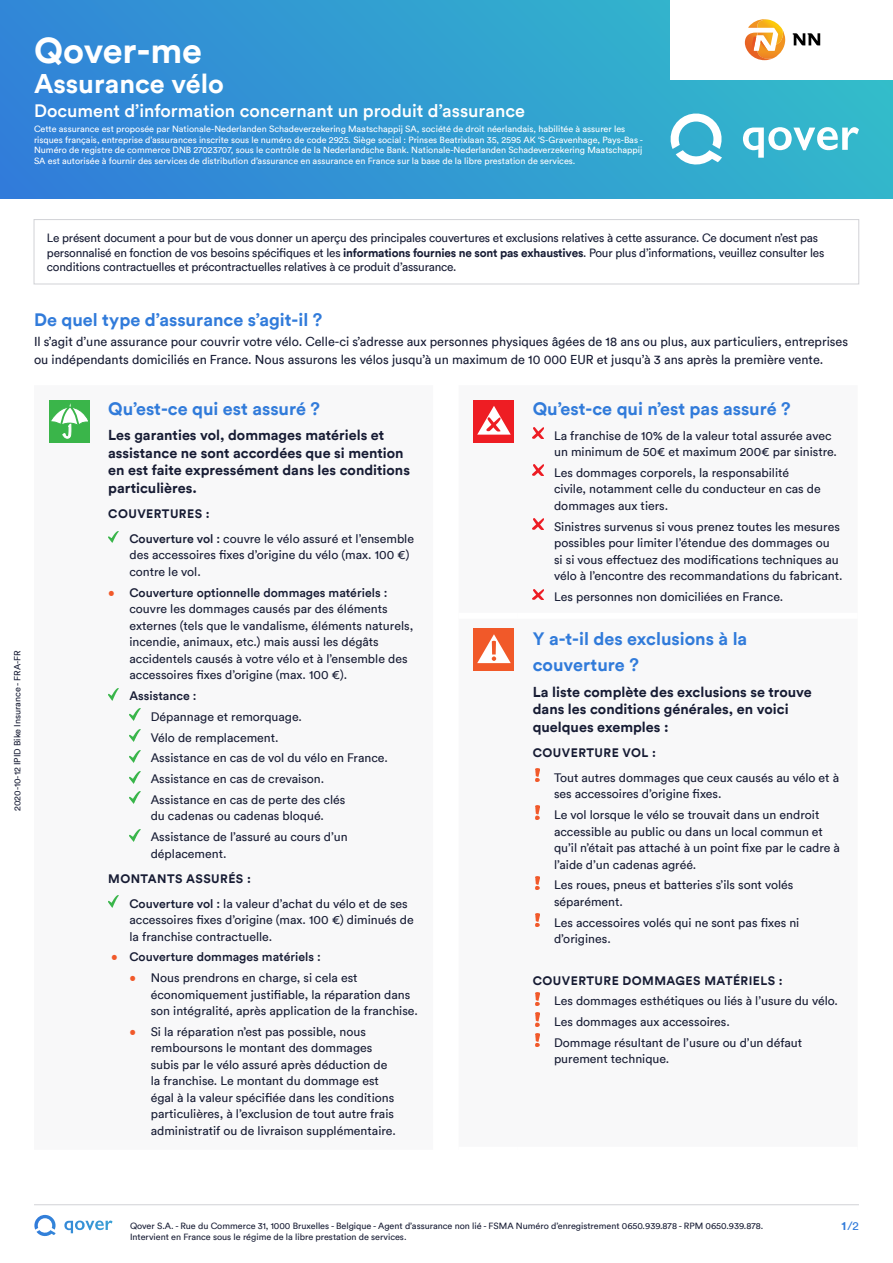
<style>
.page{position:relative;width:893px;height:1263px;background:#fff}
.page>*{position:absolute;margin:0;border:0;box-sizing:border-box;transform-origin:0 0}
.t1{font:700 36px "Circular";color:#fff}
.t2{font:700 27px "Circular";color:#fff}
.t3{font:700 18px/25.5px "Circular";color:#317bda}
.t4{font:500 18px "Circular";color:#fff}
.t5{font:700 14.4px/17.5px "Circular";color:#171c34}
.t6{font:12.9px/17.7px "Circular";color:#171c34}
.t7{font:12.3px/16.5px "Circular";color:#171c34}
.t8{font:700 12.3px "Circular";letter-spacing:.035em;color:#171c34}
.t9{font:500 12.3px "Circular";color:#171c34}
.t10{font:12px/14.4px "Circular";letter-spacing:-.015em;color:#171c34}
.t11{font:12px "Circular";color:#317bda}
.t12{font:9px/10.8px "Circular";color:#fff}
.t13{font:9px "Circular";color:#171c34}
.s1{font-weight:700}
.s2{font-weight:500}
.s3{color:#f1592a}
.s4{font-weight:400;color:#f1592a}
</style>
<div class="page">
<svg style="left:0;top:0;width:893px;height:198px;background:#329ad2"></svg>
<hr style="left:34px;top:1204px;width:825px;height:1px;background:#d1d2d6">
<svg style="left:743px;top:127px;width:116px;height:31px"></svg>
<svg style="left:671px;top:113px;width:54px;height:52px"></svg>
<div style="left:671px;top:0;width:222px;height:79px;background:#fff"></div>
<svg style="left:34px;top:1215px;width:79px;height:22px"></svg>
<svg style="left:745px;top:19px;width:40px;height:42px"></svg>
<svg style="left:793px;top:33px;width:27px;height:12px"></svg>
<div style="left:49px;top:400px;width:41px;height:43px;background:#3ab54a"></div>
<svg style="left:51px;top:403px;width:37px;height:35px"></svg>
<svg style="left:108px;top:531px;width:11px;height:12px"></svg>
<svg style="left:108px;top:688px;width:11px;height:12px"></svg>
<svg style="left:129px;top:709px;width:11px;height:12px"></svg>
<svg style="left:129px;top:730px;width:11px;height:11px"></svg>
<svg style="left:129px;top:750px;width:11px;height:12px"></svg>
<svg style="left:129px;top:771px;width:11px;height:12px"></svg>
<svg style="left:129px;top:792px;width:11px;height:12px"></svg>
<svg style="left:129px;top:829px;width:11px;height:12px"></svg>
<svg style="left:108px;top:896px;width:11px;height:11px"></svg>
<div style="left:473px;top:400px;width:41px;height:43px;background:#ee1d23"></div>
<svg style="left:477px;top:406px;width:34px;height:29px"></svg>
<svg style="left:533px;top:428px;width:10px;height:11px"></svg>
<svg style="left:533px;top:465px;width:10px;height:11px"></svg>
<svg style="left:533px;top:519px;width:10px;height:11px"></svg>
<svg style="left:533px;top:589px;width:10px;height:11px"></svg>
<div style="left:473px;top:628px;width:41px;height:43px;background:#f15929"></div>
<svg style="left:477px;top:634px;width:34px;height:29px"></svg>
<img style="left:536px;top:768px;width:3px;height:14px">
<svg style="left:536px;top:806px;width:3px;height:13px"></svg>
<svg style="left:536px;top:876px;width:3px;height:13px"></svg>
<svg style="left:536px;top:913px;width:3px;height:13px"></svg>
<svg style="left:536px;top:992px;width:3px;height:13px"></svg>
<svg style="left:536px;top:1013px;width:3px;height:13px"></svg>
<img style="left:536px;top:1033px;width:3px;height:14px">
<div style="left:34px;top:219px;width:825px;height:65px;border:1px solid #d1d2d6"></div>
<h1 class="t1" style="left:34px;top:27px;width:170px">Qover-me</h1>
<h2 class="t2" style="left:34px;top:66px;width:191px">Assurance vélo</h2>
<h3 class="t4" style="left:34px;top:99px;width:492px">Document d’information concernant un produit d’assurance</h3>
<p class="t12" style="left:34px;top:123px;width:611px">Cette assurance est proposée par Nationale-Nederlanden Schadeverzekering Maatschappij SA, société de droit néerlandais, habilitée à assurer les risques français, entreprise d’assurances inscrite sous le numéro de code 2925. Siège social : Prinses Beatrixlaan 35, 2595 AK ‘S-Gravenhage, Pays-Bas - Numéro de registre de commerce DNB 27023707, sous le contrôle de la Nederlandsche Bank. Nationale-Nederlanden Schadeverzekering Maatschappij SA est autorisée à fournir des services de distribution d’assurance en assurance en France sur la base de la libre prestation de services.</p>
<p class="t10" style="left:47px;top:231px;width:779px">Le présent document a pour but de vous donner un aperçu des principales couvertures et exclusions relatives à cette assurance. Ce document n’est pas personnalisé en fonction de vos besoins spécifiques et les <span class="s1">informations fournies ne sont pas exhaustives</span>. Pour plus d’informations, veuillez consulter les conditions contractuelles et précontractuelles relatives à ce produit d’assurance.</p>
<p class="t13" style="left:12px;top:811px;width:162px;rotate:-90deg">2020-10-12 IPID Bike Insurance - FRA-FR</p>
<h3 class="t3" style="left:34px;top:306px;width:290px">De quel type d’assurance s’agit-il ?</h3>
<p class="t6" style="left:34px;top:333px;width:816px">Il s’agit d’une assurance pour couvrir votre vélo. Celle-ci s’adresse aux personnes physiques âgées de 18 ans ou plus, aux particuliers, entreprises ou indépendants domiciliés en France. Nous assurons les vélos jusqu’à un maximum de 10 000 EUR et jusqu’à 3 ans après la première vente.</p>
<h3 class="t3" style="left:108px;top:395px;width:213px">Qu’est-ce qui est assuré ?</h3>
<p class="t5" style="left:108px;top:426px;width:303px">Les garanties vol, dommages matériels et assistance ne sont accordées que si mention en est faite expressément dans les conditions particulières.</p>
<p class="t7" style="left:129px;top:501px;width:286px;line-height:25px;text-indent:-21px"><span class="s1">COUVERTURES :<br></span><span class="s2">Couverture vol :</span> couvre le vélo assuré et l’ensemble</p>
<p class="t7" style="left:129px;top:547px;width:281px">des accessoires fixes d’origine du vélo (max. 100 €) contre le vol.</p>
<p class="t7" style="left:129px;top:584px;width:285px;text-indent:-21px"><span class="s3">•</span> <span class="s2">Couverture optionnelle dommages matériels : </span>couvre les dommages causés par des éléments externes (tels que le vandalisme, éléments naturels, incendie, animaux, etc.) mais aussi les dégâts accidentels causés à votre vélo et à l’ensemble des accessoires fixes d’origine (max. 100 €).</p>
<p class="t9" style="left:129px;top:688px;width:69px">Assistance :</p>
<p class="t7" style="left:151px;top:706px;width:239px;line-height:20.7px">Dépannage et remorquage.<br>Vélo de remplacement.<br>Assistance en cas de vol du vélo en France.<br>Assistance en cas de crevaison.<br>Assistance en cas de perte des clés</p>
<p class="t7" style="left:151px;top:805px;width:199px;line-height:20.7px">du cadenas ou cadenas bloqué.<br>Assistance de l’assuré au cours d’un</p>
<p class="t7" style="left:151px;top:845px;width:77px">déplacement.</p>
<p class="t7" style="left:129px;top:865px;width:280px;line-height:25px;text-indent:-21px"><span class="s1">MONTANTS ASSURÉS :<br></span><span class="s2">Couverture vol :</span> la valeur d’achat du vélo et de ses</p>
<p class="t7" style="left:129px;top:911px;width:286px">accessoires fixes d’origine (max. 100 €) diminués de la franchise contractuelle.</p>
<p class="t9" style="left:111px;top:949px;width:211px"><span class="s4">•</span> Couverture dommages matériels :</p>
<p class="t7" style="left:151px;top:969px;width:269px;text-indent:-21px"><span class="s3">•</span> Nous prendrons en charge, si cela est économiquement justifiable, la réparation dans son intégralité, après application de la franchise.</p>
<p class="t7" style="left:151px;top:1023px;width:247px;text-indent:-21px"><span class="s3">•</span> Si la réparation n’est pas possible, nous remboursons le montant des dommages subis par le vélo assuré après déduction de la franchise. Le montant du dommage est égal à la valeur spécifiée dans les conditions particulières, à l’exclusion de tout autre frais administratif ou de livraison supplémentaire.</p>
<h3 class="t3" style="left:533px;top:395px;width:259px">Qu’est-ce qui n’est pas assuré ?</h3>
<p class="t7" style="left:554px;top:427px;width:284px">La franchise de 10% de la valeur total assurée avec un minimum de 50€ et maximum 200€ par sinistre.</p>
<p class="t7" style="left:554px;top:464px;width:268px">Les dommages corporels, la responsabilité civile, notamment celle du conducteur en cas de dommages aux tiers.</p>
<p class="t7" style="left:554px;top:518px;width:290px">Sinistres survenus si vous prenez toutes les mesures possibles pour limiter l’étendue des dommages ou<br>si si vous effectuez des modifications techniques au vélo à l’encontre des recommandations du fabricant.</p>
<p class="t7" style="left:554px;top:588px;width:231px">Les personnes non domiciliées en France.</p>
<h3 class="t3" style="left:533px;top:626px;width:216px">Y a-t-il des exclusions à la couverture ?</h3>
<p class="t5" style="left:533px;top:682px;width:281px">La liste complète des exclusions se trouve dans les conditions générales, en voici quelques exemples :</p>
<p class="t8" style="left:533px;top:744px;width:125px">COUVERTURE VOL :</p>
<p class="t7" style="left:554px;top:769px;width:287px">Tout autres dommages que ceux causés au vélo et à ses accessoires d’origine fixes.</p>
<p class="t7" style="left:554px;top:806px;width:287px">Le vol lorsque le vélo se trouvait dans un endroit accessible au public ou dans un local commun et qu’il n’était pas attaché à un point fixe par le cadre à l’aide d’un cadenas agréé.</p>
<p class="t7" style="left:554px;top:877px;width:241px">Les roues, pneus et batteries s’ils sont volés séparément.</p>
<p class="t7" style="left:554px;top:914px;width:247px">Les accessoires volés qui ne sont pas fixes ni d’origines.</p>
<p class="t8" style="left:533px;top:972px;width:251px">COUVERTURE DOMMAGES MATÉRIELS :</p>
<p class="t7" style="left:554px;top:990px;width:285px;line-height:20.7px">Les dommages esthétiques ou liés à l’usure du vélo.<br>Les dommages aux accessoires.<br>Dommage résultant de l’usure ou d’un défaut</p>
<p class="t7" style="left:554px;top:1051px;width:117px">purement technique.</p>
<p class="t13" style="left:130px;top:1220px;width:635px">Qover S.A. - Rue du Commerce 31, 1000 Bruxelles - Belgique - Agent d’assurance non lié - FSMA Numéro d’enregistrement 0650.939.878 - RPM 0650.939.878.</p>
<p class="t11" style="left:841px;top:1219px;width:19px"><span class="s1">1</span>/2</p>
<p class="t13" style="left:130px;top:1231px;width:278px">Intervient en France sous le régime de la libre prestation de services.</p>
</div>
